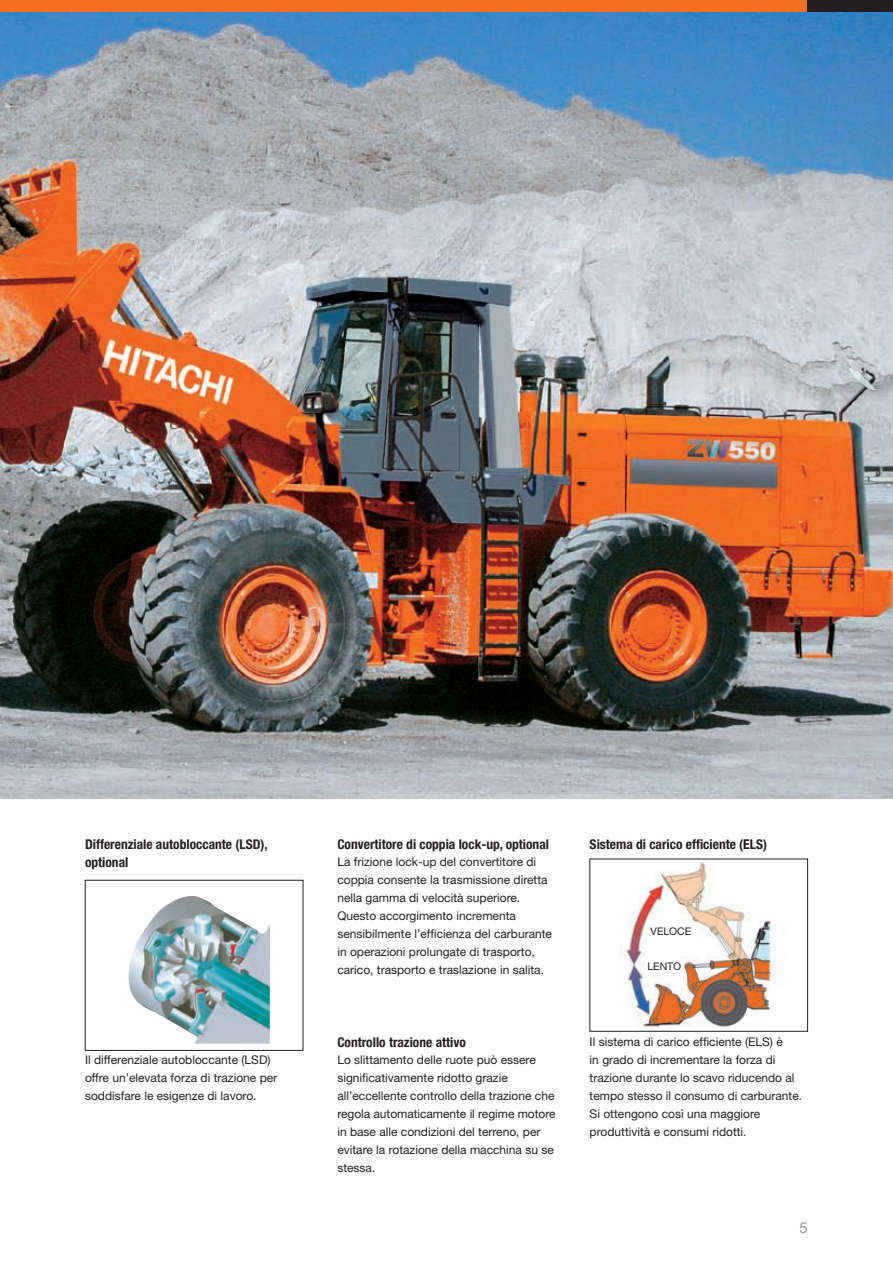
<style>
.page{position:relative;width:893px;height:1263px;background:#fff}
.page>*{position:absolute;margin:0;border:0;box-sizing:border-box;transform-origin:0 0}
.t1{font:15px "Helvetica Neue";color:#939598}
.t2{font:700 condensed 13.5px/18px "Helvetica Neue";color:#231f20}
.t3{font:12px/18px "Helvetica Neue";color:#231f20}
.t4{font:10.5px "Helvetica Neue";color:#231f20}
</style>
<div class="page">
<img style="left:0;top:11px;width:893px;height:787px">
<img style="left:128px;top:896px;width:142px;height:147px">
<div style="left:85px;top:880px;width:218px;height:171px;border:1px solid #231f20"></div>
<img style="left:621px;top:861px;width:155px;height:167px">
<div style="left:589px;top:858px;width:219px;height:174px;border:1px solid #231f20"></div>
<div style="left:0;top:0;width:893px;height:11px;background:#f36e21"></div>
<div style="left:808px;top:0;width:85px;height:11px;background:#231f20"></div>
<p class="t2" style="left:85px;top:835px;width:184px">Differenziale autobloccante (LSD), optional</p>
<p class="t3" style="left:85px;top:1050px;width:194px">Il differenziale autobloccante (LSD) offre un’elevata forza di trazione per soddisfare le esigenze di lavoro.</p>
<p class="t2" style="left:337px;top:835px;width:213px">Convertitore di coppia lock-up, optional</p>
<p class="t3" style="left:337px;top:852px;width:216px">La frizione lock-up del convertitore di coppia consente la trasmissione diretta nella gamma di velocità superiore.<br>Questo accorgimento incrementa sensibilmente l’efficienza del carburante in operazioni prolungate di trasporto, carico, trasporto e traslazione in salita.</p>
<p class="t2" style="left:337px;top:1033px;width:130px">Controllo trazione attivo</p>
<p class="t3" style="left:337px;top:1050px;width:220px">Lo slittamento delle ruote può essere significativamente ridotto grazie all’eccellente controllo della trazione che regola automaticamente il regime motore in base alle condizioni del terreno, per evitare la rotazione della macchina su se stessa.</p>
<p class="t2" style="left:590px;top:835px;width:179px">Sistema di carico efficiente (ELS)</p>
<p class="t4" style="left:651px;top:925px;width:42px">VELOCE</p>
<p class="t4" style="left:647px;top:960px;width:35px">LENTO</p>
<p class="t3" style="left:590px;top:1032px;width:214px">Il sistema di carico efficiente (ELS) è<br>in grado di incrementare la forza di trazione durante lo scavo riducendo al tempo stesso il consumo di carburante.<br>Si ottengono così una maggiore produttività e consumi ridotti.</p>
<p class="t1" style="left:800px;top:1219px;width:10px">5</p>
</div>
